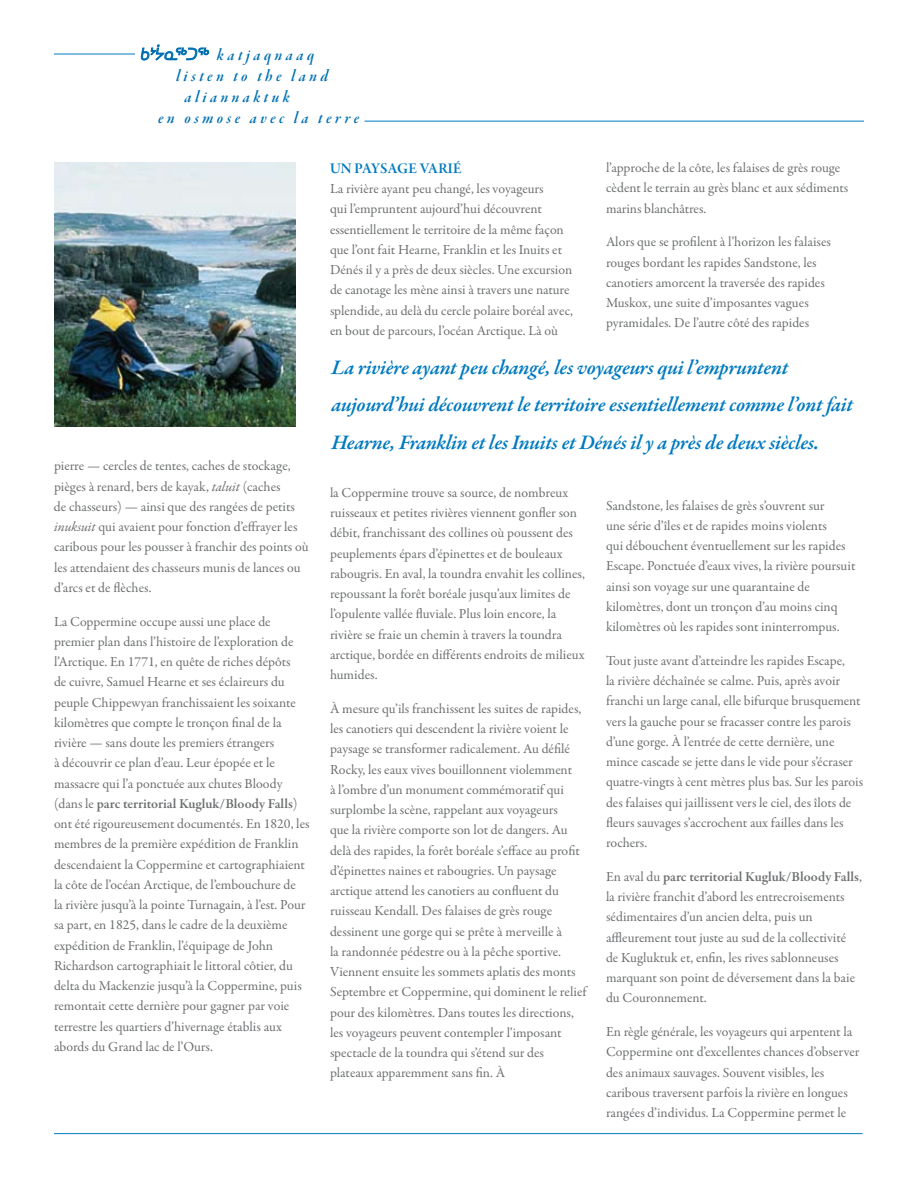
<style>
.page{position:relative;width:918px;height:1188px;background:#fff}
.page>*{position:absolute;margin:0;border:0;box-sizing:border-box;transform-origin:0 0}
.t1{font:italic 600 21px/37.5px "Garamond Premr Pro";letter-spacing:-.015em;color:#007ac0}
.t2{font:17.55px "Garamond Premr Pro Smbd It Disp";letter-spacing:.2em;color:#006fb0}
.t3{font:15px "Garamond Premr Pro Smbd Subh";letter-spacing:.005em;color:#007ac0}
.t4{font:13.8px/20.2px "Garamond Premr Pro";color:#6d6f71}
.s1{font-family:"Pigiarniq";font-style:italic;font-size:15.45px}
.s2{font-style:italic}
.s3{font-weight:600}
</style>
<div class="page">
<img style="left:54px;top:162px;width:242px;height:265px">
<svg style="left:141px;top:45px;width:68px;height:15px"></svg>
<hr style="left:54px;top:1133px;width:808px;height:1px;background:#007ac0">
<hr style="left:364px;top:121px;width:500px;height:1px;background:#007ac0">
<hr style="left:54px;top:54px;width:81px;height:1px;background:#007ac0">
<p class="t2" style="left:139px;top:45px;width:176px"><span class="s1">ᑲᔾᔮᓇᖅᑐᖅ</span> katjaqnaaq</p>
<p class="t2" style="left:176px;top:67px;width:153px">listen to the land</p>
<p class="t2" style="left:185px;top:88px;width:107px">aliannaktuk</p>
<p class="t2" style="left:158px;top:109px;width:203px">en osmose avec la terre</p>
<p class="t3" style="left:330px;top:159px;width:133px">UN PAYSAGE VARIÉ</p>
<p class="t4" style="left:330px;top:179px;width:245px">La rivière ayant peu changé, les voyageurs<br>qui l’empruntent aujourd’hui découvrent essentiellement le territoire de la même façon que l’ont fait Hearne, Franklin et les Inuits et Dénés il y a près de deux siècles. Une excursion de canotage les mène ainsi à travers une nature splendide, au delà du cercle polaire boréal avec, en bout de parcours, l’océan Arctique. Là où</p>
<p class="t4" style="left:606px;top:158px;width:244px">l’approche de la côte, les falaises de grès rouge cèdent le terrain au grès blanc et aux sédiments marins blanchâtres.</p>
<p class="t4" style="left:606px;top:232px;width:226px">Alors que se profilent à l’horizon les falaises rouges bordant les rapides Sandstone, les canotiers amorcent la traversée des rapides Muskox, une suite d’imposantes vagues pyramidales. De l’autre côté des rapides</p>
<p class="t4" style="left:54px;top:456px;width:256px">pierre — cercles de tentes, caches de stockage, pièges à renard, bers de kayak, <span class="s2">taluit</span> (caches<br>de chasseurs) — ainsi que des rangées de petits <span class="s2">inuksuit</span> qui avaient pour fonction d’effrayer les caribous pour les pousser à franchir des points où les attendaient des chasseurs munis de lances ou d’arcs et de flèches.</p>
<p class="t4" style="left:54px;top:612px;width:257px">La Coppermine occupe aussi une place de premier plan dans l’histoire de l’exploration de l’Arctique. En 1771, en quête de riches dépôts<br>de cuivre, Samuel Hearne et ses éclaireurs du peuple Chippewyan franchissaient les soixante kilomètres que compte le tronçon final de la rivière — sans doute les premiers étrangers<br>à découvrir ce plan d’eau. Leur épopée et le massacre qui l’a ponctuée aux chutes Bloody (dans le <span class="s3">parc territorial Kugluk/Bloody Falls</span>) ont été rigoureusement documentés. En 1820, les membres de la première expédition de Franklin descendaient la Coppermine et cartographiaient la côte de l’océan Arctique, de l’embouchure de<br>la rivière jusqu’à la pointe Turnagain, à l’est. Pour sa part, en 1825, dans le cadre de la deuxième expédition de Franklin, l’équipage de John Richardson cartographiait le littoral côtier, du delta du Mackenzie jusqu’à la Coppermine, puis remontait cette dernière pour gagner par voie terrestre les quartiers d’hivernage établis aux abords du Grand lac de l’Ours.</p>
<h1 class="t1" style="left:332px;top:350px;width:523px">La rivière ayant peu changé, les voyageurs qui l’empruntent aujourd’hui découvrent le territoire essentiellement comme l’ont fait<br>Hearne, Franklin et les Inuits et Dénés il y a près de deux siècles.</h1>
<p class="t4" style="left:330px;top:483px;width:256px">la Coppermine trouve sa source, de nombreux ruisseaux et petites rivières viennent gonfler son débit, franchissant des collines où poussent des peuplements épars d’épinettes et de bouleaux rabougris. En aval, la toundra envahit les collines, repoussant la forêt boréale jusqu’aux limites de l’opulente vallée fluviale. Plus loin encore, la rivière se fraie un chemin à travers la toundra arctique, bordée en différents endroits de milieux humides.</p>
<p class="t4" style="left:330px;top:699px;width:258px">À mesure qu’ils franchissent les suites de rapides, les canotiers qui descendent la rivière voient le paysage se transformer radicalement. Au défilé Rocky, les eaux vives bouillonnent violemment<br>à l’ombre d’un monument commémoratif qui surplombe la scène, rappelant aux voyageurs<br>que la rivière comporte son lot de dangers. Au delà des rapides, la forêt boréale s’efface au profit d’épinettes naines et rabougries. Un paysage arctique attend les canotiers au confluent du ruisseau Kendall. Des falaises de grès rouge dessinent une gorge qui se prête à merveille à<br>la randonnée pédestre ou à la pêche sportive.<br>Viennent ensuite les sommets aplatis des monts Septembre et Coppermine, qui dominent le relief pour des kilomètres. Dans toutes les directions, les voyageurs peuvent contempler l’imposant spectacle de la toundra qui s’étend sur des plateaux apparemment sans fin. À</p>
<p class="t4" style="left:606px;top:495px;width:251px">Sandstone, les falaises de grès s’ouvrent sur<br>une série d’îles et de rapides moins violents<br>qui débouchent éventuellement sur les rapides Escape. Ponctuée d’eaux vives, la rivière poursuit ainsi son voyage sur une quarantaine de kilomètres, dont un tronçon d’au moins cinq kilomètres où les rapides sont ininterrompus.</p>
<p class="t4" style="left:606px;top:651px;width:259px">Tout juste avant d’atteindre les rapides Escape,<br>la rivière déchaînée se calme. Puis, après avoir franchi un large canal, elle bifurque brusquement vers la gauche pour se fracasser contre les parois d’une gorge. À l’entrée de cette dernière, une mince cascade se jette dans le vide pour s’écraser quatre‑vingts à cent mètres plus bas. Sur les parois des falaises qui jaillissent vers le ciel, des îlots de fleurs sauvages s’accrochent aux failles dans les rochers.</p>
<p class="t4" style="left:606px;top:867px;width:257px">En aval du <span class="s3">parc territorial Kugluk/Bloody Falls</span>, la rivière franchit d’abord les entrecroisements sédimentaires d’un ancien delta, puis un affleurement tout juste au sud de la collectivité de Kugluktuk et, enfin, les rives sablonneuses marquant son point de déversement dans la baie du Couronnement.</p>
<p class="t4" style="left:606px;top:1022px;width:255px">En règle générale, les voyageurs qui arpentent la Coppermine ont d’excellentes chances d’observer des animaux sauvages. Souvent visibles, les caribous traversent parfois la rivière en longues rangées d’individus. La Coppermine permet le</p>
</div>
